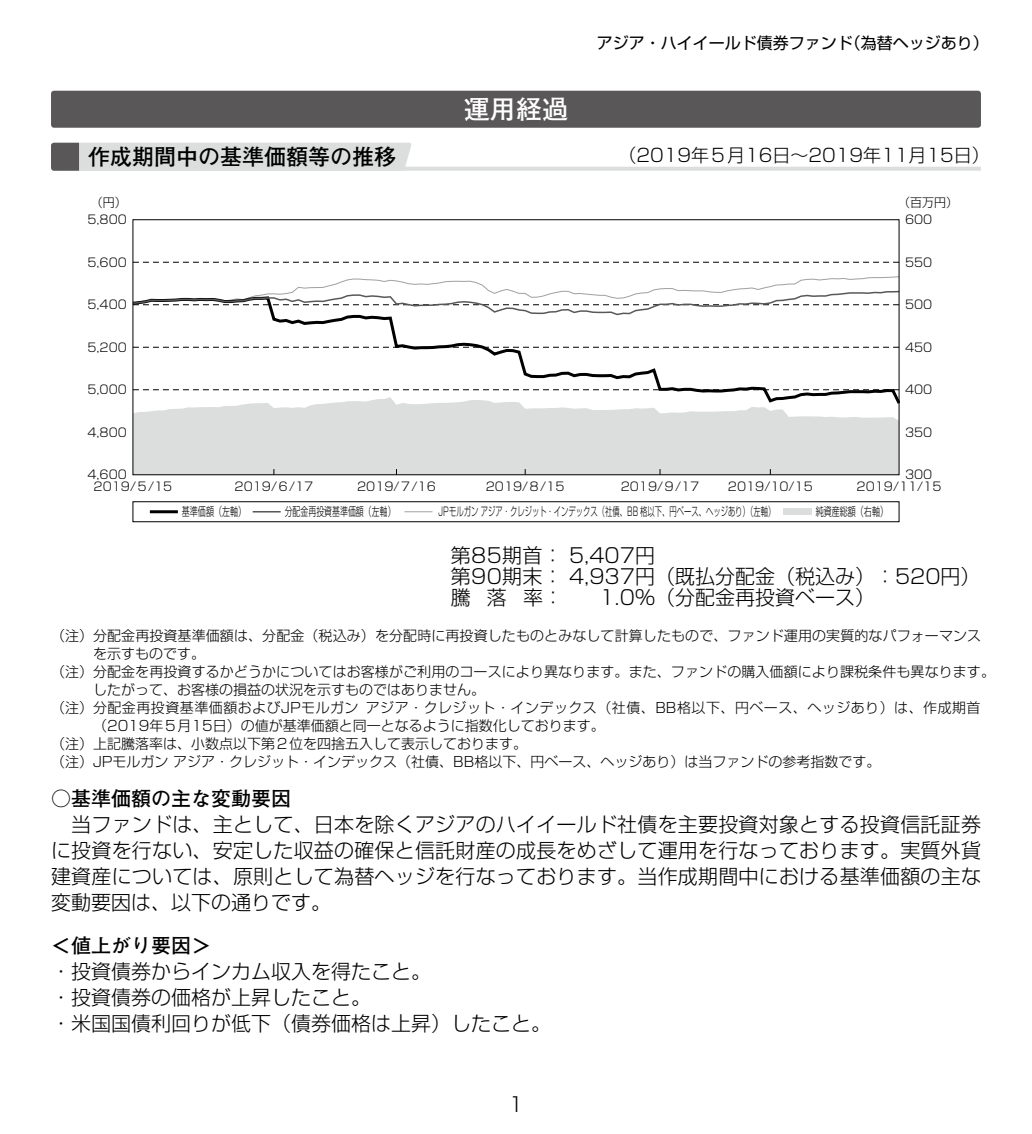
<style>
.page{position:relative;width:1032px;height:1134px;background:#fff}
.page>*{position:absolute;margin:0;border:0;box-sizing:border-box;transform-origin:0 0}
.t1{font:700 26px "Futo Go B101 Pr 6";color:#fff}
.t2{font:700 22px "Futo Go B101 Pr 6";color:#000}
.t3{font:300 20px/26px "Shin Go Pr 6";color:#000}
.t4{font:700 20px "Futo Go B101 Pr 6";color:#000}
.t5{font:300 18px "Shin Go Pr 6";color:#000}
.t6{font:16px "Shin Go Pr 6";color:#000}
.t7{font:300 14px "Shin Go Pr 6";letter-spacing:.005em;color:#000}
.t8{font:300 14px "Shin Go Pr 6";letter-spacing:.035em;color:#000}
.t9{font:300 12px "Shin Go Pr 6";color:#000}
.t10{font:300 12px "Shin Go Pr 6";color:#000;scale:.61 1}
.t11{font:300 12px "Shin Go Pr 6";color:#000;scale:.67 1}
.t12{font:300 12px "Shin Go Pr 6";color:#000;scale:.66 1}
</style>
<div class="page">
<hr style="left:65px;top:167px;width:916px;height:4px;background:#dcdddd">
<svg style="left:51px;top:143px;width:361px;height:28px;background:#d2d3d3"></svg>
<div style="left:784px;top:509px;width:28px;height:6px;background:#dcdddd"></div>
<hr style="left:150px;top:510px;width:28px;height:3px;background:#000">
<svg style="left:253px;top:511px;width:28px;height:1px"></svg>
<svg style="left:404px;top:511px;width:28px;height:1px"></svg>
<svg style="left:135px;top:262px;width:762px;height:1px"></svg>
<div style="left:135px;top:407px;width:762px;height:66px;background:#dcdddd"></div>
<svg style="left:135px;top:316px;width:762px;height:91px"></svg>
<svg style="left:135px;top:276px;width:762px;height:40px"></svg>
<div style="left:133px;top:219px;width:766px;height:256px;border:1px solid #000"></div>
<div style="left:51px;top:91px;width:930px;height:37px;background:#595757;border-radius:3px"></div>
<h1 class="t1" style="left:464px;top:88px;width:105px">運用経過</h1>
<p class="t6" style="left:597px;top:30px;width:393px">アジア・ハイイールド債券ファンド（為替ヘッジあり）</p>
<h2 class="t2" style="left:88px;top:139px;width:310px">作成期間中の基準価額等の推移</h2>
<p class="t5" style="left:619px;top:140px;width:373px">（2019年５月16日～2019年11月15日）</p>
<p class="t9" style="left:91px;top:193px;width:37px">（円）</p>
<p class="t9" style="left:898px;top:193px;width:61px">（百万円）</p>
<p class="t9" style="left:87px;top:210px;width:41px">5,800</p>
<p class="t9" style="left:905px;top:210px;width:29px">600</p>
<p class="t9" style="left:87px;top:252px;width:41px">5,600</p>
<p class="t9" style="left:905px;top:252px;width:29px">550</p>
<p class="t9" style="left:87px;top:295px;width:41px">5,400</p>
<p class="t9" style="left:905px;top:295px;width:29px">500</p>
<p class="t9" style="left:87px;top:337px;width:41px">5,200</p>
<p class="t9" style="left:905px;top:337px;width:29px">450</p>
<p class="t9" style="left:87px;top:380px;width:41px">5,000</p>
<p class="t9" style="left:905px;top:380px;width:29px">400</p>
<p class="t9" style="left:87px;top:422px;width:41px">4,800</p>
<p class="t9" style="left:905px;top:422px;width:29px">350</p>
<p class="t9" style="left:905px;top:465px;width:29px">300</p>
<p class="t9" style="left:87px;top:465px;width:41px">4,600</p>
<p class="t9" style="left:94px;top:477px;width:80px">2019/５/15</p>
<p class="t9" style="left:235px;top:477px;width:80px">2019/６/17</p>
<p class="t9" style="left:357px;top:477px;width:80px">2019/７/16</p>
<p class="t9" style="left:486px;top:477px;width:80px">2019/８/15</p>
<p class="t9" style="left:621px;top:477px;width:80px">2019/９/17</p>
<p class="t9" style="left:728px;top:477px;width:86px">2019/10/15</p>
<p class="t9" style="left:856px;top:477px;width:86px">2019/11/15</p>
<p class="t11" style="left:182px;top:502px;width:98px">基準価額（左軸）</p>
<p class="t12" style="left:285px;top:502px;width:170px">分配金再投資基準価額（左軸）</p>
<p class="t10" style="left:438px;top:502px;width:554px">JPモルガン アジア・クレジット・インデックス（社債、BB 格以下、円ベース、ヘッジあり）（左軸）</p>
<p class="t11" style="left:816px;top:502px;width:109px">純資産総額（右軸）</p>
<h3 class="t3" style="left:451px;top:543px;width:531px;line-height:21px">第85期首： 5,407円<br>第90期末： 4,937円（既払分配金（税込み）：520円）騰落率：</h3>
<h3 class="t3" style="left:599px;top:582px;width:277px">1.0％（分配金再投資ベース）</h3>
<p class="t7" style="left:51px;top:625px;width:932px">（注）分配金再投資基準価額は、分配金（税込み）を分配時に再投資したものとみなして計算したもので、ファンド運用の実質的なパフォーマンス</p>
<p class="t7" style="left:93px;top:643px;width:113px">を示すものです。</p>
<p class="t7" style="left:51px;top:661px;width:945px">（注）分配金を再投資するかどうかについてはお客様がご利用のコースにより異なります。また、ファンドの購入価額により課税条件も異なります。</p>
<p class="t7" style="left:93px;top:679px;width:394px">したがって、お客様の損益の状況を示すものではありません。</p>
<p class="t8" style="left:51px;top:697px;width:931px">（注）分配金再投資基準価額およびJPモルガン アジア・クレジット・インデックス（社債、BB格以下、円ベース、ヘッジあり）は、作成期首</p>
<p class="t7" style="left:93px;top:715px;width:513px">（2019年５月15日）の値が基準価額と同一となるように指数化しております。</p>
<p class="t7" style="left:51px;top:733px;width:478px">（注）上記騰落率は、小数点以下第２位を四捨五入して表示しております。</p>
<p class="t7" style="left:51px;top:751px;width:831px">（注）JPモルガン アジア・クレジット・インデックス（社債、BB格以下、円ベース、ヘッジあり）は当ファンドの参考指数です。</p>
<h3 class="t4" style="left:51px;top:782px;width:241px">○基準価額の主な変動要因</h3>
<h3 class="t3" style="left:51px;top:809px;width:931px;text-align:justify">　当ファンドは、主として、日本を除くアジアのハイイールド社債を主要投資対象とする投資信託証券に投資を行ない、安定した収益の確保と信託財産の成長をめざして運用を行なっております。実質外貨建資産については、原則として為替ヘッジを行なっております。当作成期間中における基準価額の主な変動要因は、以下の通りです。</h3>
<h3 class="t4" style="left:51px;top:929px;width:161px">＜値上がり要因＞</h3>
<h3 class="t3" style="left:51px;top:956px;width:502px">・投資債券からインカム収入を得たこと。<br>・投資債券の価格が上昇したこと。<br>・米国国債利回りが低下（債券価格は上昇）したこと。</h3>
<h3 class="t3" style="left:508px;top:1089px;width:17px">1</h3>
</div>
